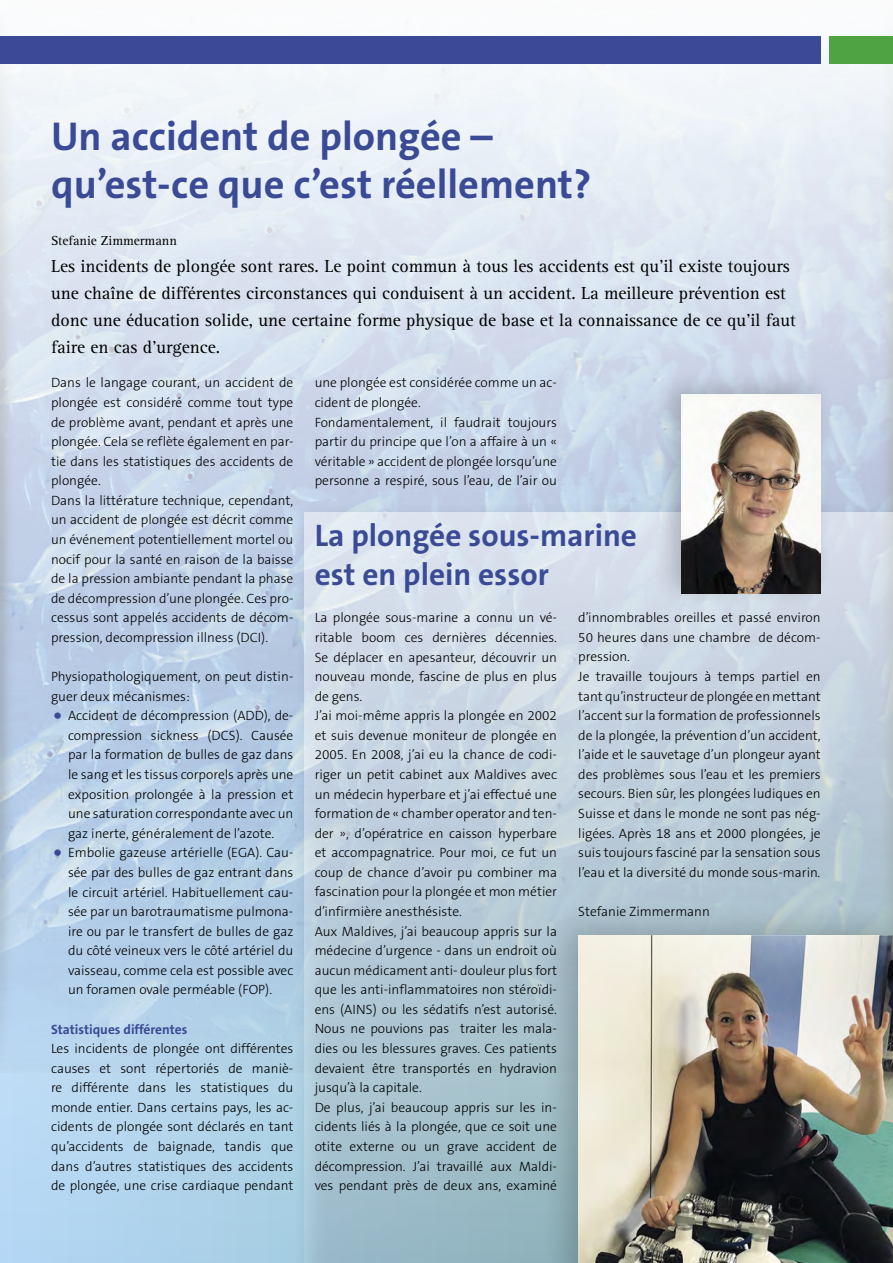
<style>
.page{position:relative;width:893px;height:1263px;background:#b3d5ed}
.page>*{position:absolute;margin:0;border:0;box-sizing:border-box;transform-origin:0 0}
.t1{font:700 40.5px/48px "The Sans B W7";color:#3a4a95}
.t2{font:700 31.35px/39px "The Sans B W7";color:#3a4a95}
.t3{font:18px/27px "Rotis Serif";color:#000}
.t4{font:300 13.5px/19.6px "The Sans B W3";color:#000}
.t5{font:700 13.5px "The Sans B W7";color:#3a4a95}
.t6{font:13.5px "Rotis Serif";color:#000}
.s1{font-size:31.5px;color:#3a4a95}
</style>
<div class="page">
<div style="left:0;top:0;width:893px;height:1075px;background:#000;opacity:.7"></div>
<div style="left:0;top:36px;width:821px;height:27px;background:#3a4a95"></div>
<div style="left:829px;top:36px;width:64px;height:27px;background:#50a343"></div>
<div style="left:291px;top:499px;width:602px;height:764px;background:#000;opacity:.3"></div>
<svg style="left:304px;top:512px;width:589px;height:751px"></svg>
<div style="left:653px;top:368px;width:181px;height:241px;background:#000;opacity:.2"></div>
<img style="left:681px;top:394px;width:140px;height:199px">
<div style="left:540px;top:900px;width:353px;height:363px;background:#000;opacity:.2"></div>
<img style="left:578px;top:936px;width:315px;height:327px">
<h1 class="t1" style="left:51px;top:113px;width:542px">Un accident de plongée – qu’est-ce que c’est réellement?</h1>
<p class="t6" style="left:51px;top:233px;width:127px">Stefanie Zimmermann</p>
<p class="t3" style="left:51px;top:253px;width:746px">Les incidents de plongée sont rares. Le point commun à tous les accidents est qu’il existe toujours une chaîne de différentes circonstances qui conduisent à un accident. La meilleure prévention est donc une éducation solide, une certaine forme physique de base et la connaissance de ce qu’il faut faire en cas d’urgence.</p>
<p class="t4" style="left:51px;top:373px;width:244px">Dans le langage courant, un accident de plongée est considéré comme tout type de problème avant, pendant et après une plongée. Cela se reflète également en par&shy;tie dans les statistiques des accidents de plongée.<br>Dans la littérature technique, cependant, un accident de plongée est décrit comme un événement potentiellement mortel ou nocif pour la santé en raison de la baisse de la pression ambiante pendant la phase de décompression d’une plongée. Ces pro&shy;cessus sont appelés accidents de décom&shy;pression, decompression illness (DCI).</p>
<p class="t4" style="left:51px;top:667px;width:244px">Physiopathologiquement, on peut distin&shy;guer deux mécanismes:</p>
<p class="t4" style="left:68px;top:706px;width:227px;text-align:justify;text-indent:-17px"><span class="s1">•</span> Accident de décompression (ADD), de&shy;compression sickness (DCS). Causée par la formation de bulles de gaz dans le sang et les tissus corporels après une exposition prolongée à la pression et une saturation correspondante avec un gaz inerte, généralement de l’azote.</p>
<p class="t4" style="left:68px;top:843px;width:227px;text-align:justify;text-indent:-17px"><span class="s1">•</span> Embolie gazeuse artérielle (EGA). Cau&shy;sée par des bulles de gaz entrant dans le circuit artériel. Habituellement cau&shy;sée par un barotraumatisme pulmona&shy;ire ou par le transfert de bulles de gaz du côté veineux vers le côté artériel du vaisseau, comme cela est possible avec un foramen ovale perméable (FOP).</p>
<p class="t5" style="left:51px;top:1020px;width:138px">Statistiques différentes</p>
<p class="t4" style="left:51px;top:1039px;width:244px;text-align:justify">Les incidents de plongée ont différentes causes et sont répertoriés de maniè&shy;re différente dans les statistiques du monde entier. Dans certains pays, les ac&shy;cidents de plongée sont déclarés en tant qu’accidents de baignade, tandis que dans d’autres statistiques des accidents de plongée, une crise cardiaque pendant</p>
<p class="t4" style="left:315px;top:373px;width:244px">une plongée est considérée comme un ac&shy;cident de plongée.<br>Fondamentalement, il faudrait toujours partir du principe que l’on a affaire à un « véritable » accident de plongée lorsqu’une personne a respiré, sous l’eau, de l’air ou</p>
<h2 class="t2" style="left:315px;top:516px;width:324px">La plongée sous-marine est en plein essor</h2>
<p class="t4" style="left:315px;top:608px;width:244px">La plongée sous-marine a connu un vé&shy;ritable boom ces dernières décennies.<br>Se déplacer en apesanteur, découvrir un nouveau monde, fascine de plus en plus de gens.<br>J’ai moi-même appris la plongée en 2002 et suis devenue moniteur de plongée en 2005. En 2008, j’ai eu la chance de codi&shy;riger un petit cabinet aux Maldives avec un médecin hyperbare et j’ai effectué une formation de « chamber operator and ten&shy;der », d’opératrice en caisson hyperbare et accompagnatrice. Pour moi, ce fut un coup de chance d’avoir pu combiner ma fascination pour la plongée et mon métier d’infirmière anesthésiste.<br>Aux Maldives, j’ai beaucoup appris sur la médecine d’urgence - dans un endroit où aucun médicament anti- douleur plus fort que les anti-inflammatoires non stéroïdi&shy;ens (AINS) ou les sédatifs n’est autorisé.<br>Nous ne pouvions pas traiter les mala&shy;dies ou les blessures graves. Ces patients devaient être transportés en hydravion jusqu’à la capitale.<br>De plus, j’ai beaucoup appris sur les in&shy;cidents liés à la plongée, que ce soit une otite externe ou un grave accident de décompression. J’ai travaillé aux Maldi&shy;ves pendant près de deux ans, examiné</p>
<p class="t4" style="left:578px;top:608px;width:244px">d’innombrables oreilles et passé environ 50 heures dans une chambre de décom&shy;pression.<br>Je travaille toujours à temps partiel en tant qu’instructeur de plongée en mettant l’accent sur la formation de professionnels de la plongée, la prévention d’un accident, l’aide et le sauvetage d’un plongeur ayant des problèmes sous l’eau et les premiers secours. Bien sûr, les plongées ludiques en Suisse et dans le monde ne sont pas nég&shy;ligées. Après 18 ans et 2000 plongées, je suis toujours fasciné par la sensation sous l’eau et la diversité du monde sous-marin.</p>
<p class="t4" style="left:578px;top:901px;width:133px">Stefanie Zimmermann</p>
</div>
